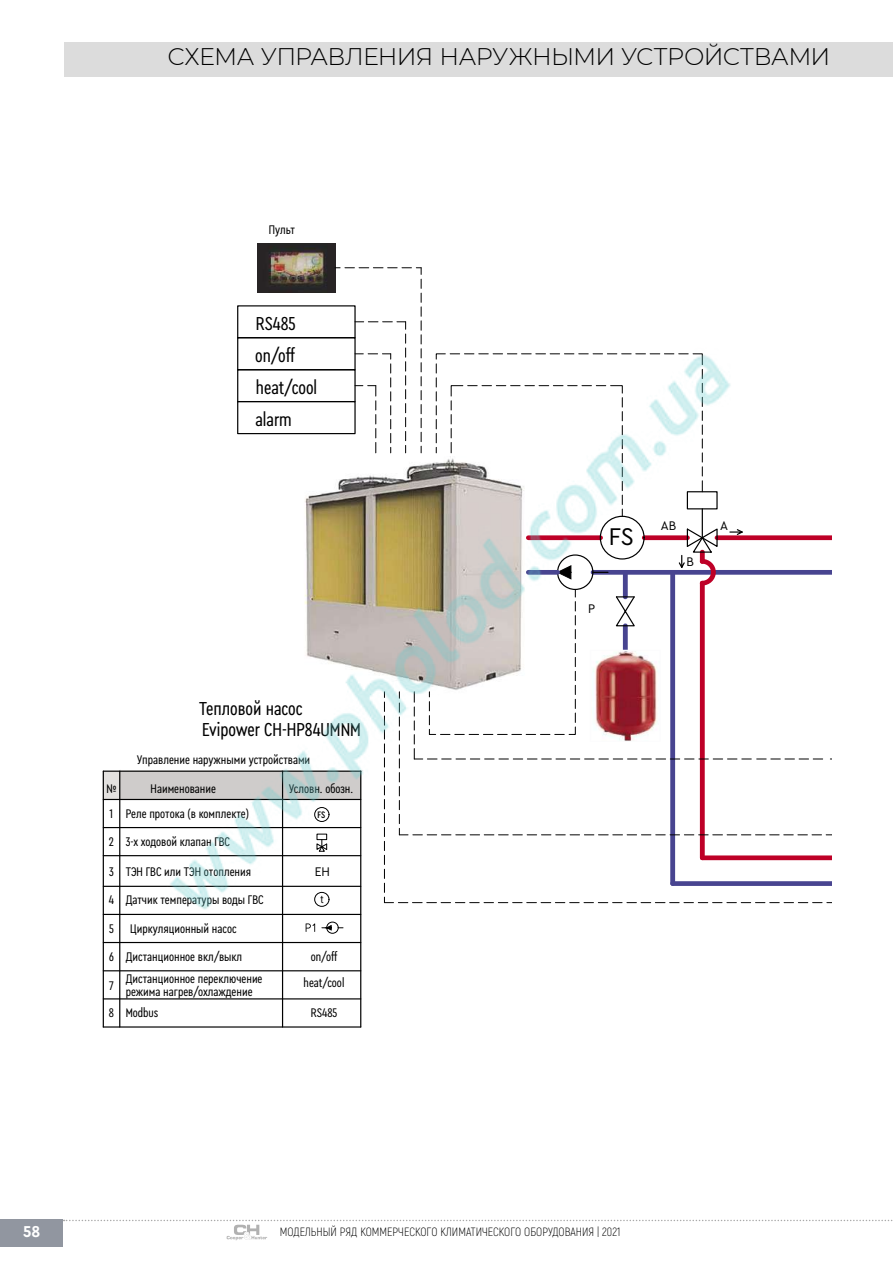
<style>
.page{position:relative;width:893px;height:1263px;background:#fff}
.page>*{position:absolute;margin:0;border:0;box-sizing:border-box;transform-origin:0 0}
.t1{font:25.35px "Cera Compact Pro";color:#000}
.t2{font:300 24px "Montserrat";letter-spacing:-.02em;color:#000}
.t3{font:19.65px/32px "Cera Condensed Pro";color:#000}
.t4{font:700 16.5px "Cera Compact Pro";color:#fff}
.t5{font:13.05px/27.9px "Cera Condensed Pro";color:#000}
.t6{font:13.05px "Cera Compact Pro";color:#000}
.t7{font:300 12px "Akrobat";color:#000}
.t8{font:11.4px "Cera Condensed Pro";color:#000}
.t9{font:500 9.75px "Cera Condensed Pro";color:#000}
</style>
<div class="page">
<svg style="left:64px;top:1220px;width:829px;height:20px"></svg>
<div style="left:0;top:1219px;width:62px;height:28px;background:#9196a0"></div>
<div style="left:65px;top:43px;width:828px;height:34px;background:#dcdcdc"></div>
<hr style="left:103px;top:914px;width:258px;height:1px;background:#000">
<hr style="left:103px;top:942px;width:258px;height:1px;background:#000">
<hr style="left:103px;top:970px;width:258px;height:1px;background:#000">
<hr style="left:103px;top:998px;width:258px;height:1px;background:#000">
<hr style="left:103px;top:1026px;width:258px;height:1px;background:#000">
<hr style="left:103px;top:771px;width:1px;height:256px;background:#000">
<hr style="left:119px;top:771px;width:1px;height:256px;background:#000">
<svg style="left:103px;top:535px;width:728px;height:368px"></svg>
<img style="left:142px;top:243px;width:609px;height:785px">
<h2 class="t2" style="left:168px;top:40px;width:664px">СХЕМА УПРАВЛЕНИЯ НАРУЖНЫМИ УСТРОЙСТВАМИ</h2>
<p class="t5" style="left:269px;top:215px;width:28px">Пульт</p>
<h3 class="t3" style="left:255px;top:307px;width:63px">RS485 on/off heat/cool</h3>
<h3 class="t3" style="left:255px;top:402px;width:38px">alarm</h3>
<h3 class="t3" style="left:199px;top:697px;width:163px;line-height:21.1px">Тепловой насос<br>Evipower CH-HP84UMNM</h3>
<p class="t5" style="left:137px;top:745px;width:175px">Управление наружными устройствами</p>
<p class="t5" style="left:106px;top:774px;width:11px">№</p>
<p class="t5" style="left:151px;top:774px;width:67px">Наименование</p>
<p class="t5" style="left:289px;top:774px;width:66px">Условн. обозн.</p>
<p class="t5" style="left:109px;top:799px;width:7px">1<br>2</p>
<p class="t5" style="left:109px;top:857px;width:7px;line-height:28.3px">3<br>4</p>
<p class="t5" style="left:109px;top:914px;width:7px;text-align:justify">5<br>6<br>7<br>8</p>
<p class="t5" style="left:126px;top:799px;width:125px">Реле протока (в комплекте)</p>
<p class="t9" style="left:317px;top:808px;width:9px">FS</p>
<p class="t5" style="left:126px;top:828px;width:106px">3-х ходовой клапан ГВС</p>
<p class="t5" style="left:126px;top:857px;width:127px">ТЭН ГВС или ТЭН отопления</p>
<p class="t6" style="left:315px;top:863px;width:17px">ЕН</p>
<p class="t5" style="left:126px;top:885px;width:140px">Датчик температуры воды ГВС</p>
<p class="t8" style="left:320px;top:892px;width:5px">t</p>
<p class="t5" style="left:130px;top:914px;width:108px">Циркуляционный насос</p>
<p class="t5" style="left:126px;top:946px;width:138px;line-height:21.3px">Дистанционное вкл/выкл<br>Дистанционное переключение</p>
<p class="t5" style="left:126px;top:980px;width:128px;line-height:21.6px">режима нагрев/охлаждение<br>Modbus</p>
<p class="t5" style="left:304px;top:944px;width:42px;line-height:25.2px;text-align:center">on/off heat/cool</p>
<p class="t5" style="left:311px;top:998px;width:28px">RS485</p>
<h1 class="t1" style="left:609px;top:519px;width:27px">FS</h1>
<p class="t6" style="left:588px;top:600px;width:9px">P</p>
<p class="t6" style="left:661px;top:517px;width:17px">AB</p>
<p class="t6" style="left:686px;top:553px;width:9px">B</p>
<p class="t6" style="left:720px;top:517px;width:9px">A</p>
<p class="t4" style="left:23px;top:1220px;width:19px">58</p>
<p class="t7" style="left:280px;top:1224px;width:342px">МОДЕЛЬНЫЙ РЯД КОММЕРЧЕСКОГО КЛИМАТИЧЕСКОГО ОБОРУДОВАНИЯ | 2021</p>
</div>
